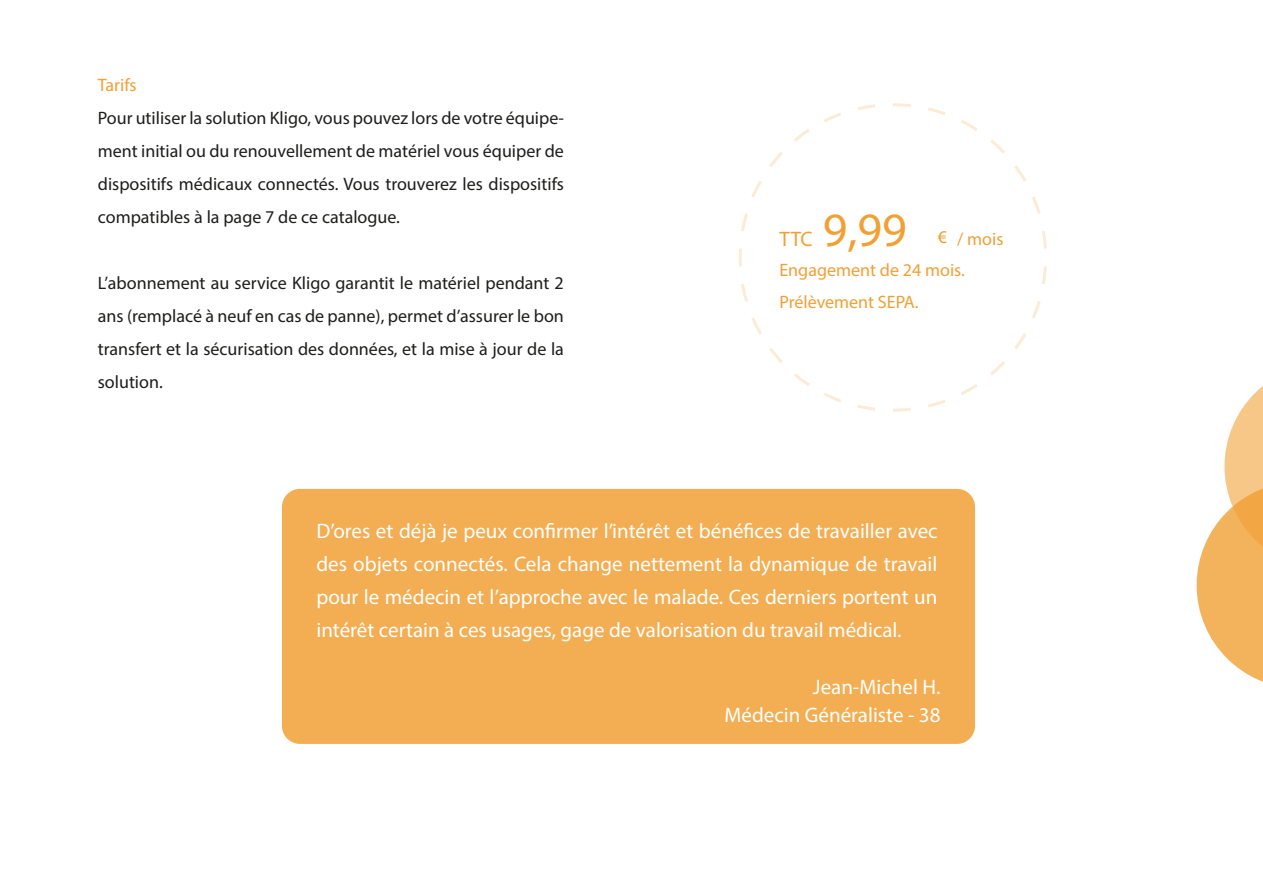
<style>
.page{position:relative;width:1263px;height:893px;background:#fff}
.page>*{position:absolute;margin:0;border:0;box-sizing:border-box;transform-origin:0 0}
.t1{font:48px "Myriad Pro";color:#f1a034}
.t2{font:21px/33px "Myriad Pro";color:#fff;text-align:justify}
.t3{font:21px "Myriad Pro";color:#f1a034}
.t4{font:18px/33px "Myriad Pro";color:#1d1d1b;text-align:justify}
.t5{font:18px/31.3px "Myriad Pro";color:#f1a034}
</style>
<div class="page">
<div style="left:282px;top:489px;width:693px;height:255px;background:#f3ae53;border-radius:18px"></div>
<svg style="left:1197px;top:386px;width:66px;height:296px"></svg>
<p class="t5" style="left:98px;top:69px;width:40px">Tarifs</p>
<p class="t4" style="left:98px;top:101px;width:468px">Pour utiliser la solution Kligo, vous pouvez lors de votre équipe&shy;ment initial ou du renouvellement de matériel vous équiper de dispositifs médicaux connectés. Vous trouverez les dispositifs compatibles à la page 7 de ce catalogue.</p>
<p class="t4" style="left:98px;top:266px;width:468px">L’abonnement au service Kligo garantit le matériel pendant 2 ans (remplacé à neuf en cas de panne), permet d’assurer le bon transfert et la sécurisation des données, et la mise à jour de la solution.</p>
<h1 class="t1" style="left:823px;top:200px;width:85px">9,99</h1>
<p class="t5" style="left:779px;top:223px;width:225px;text-indent:158px">€ / mois<br>Engagement de 24 mois.</p>
<p class="t3" style="left:779px;top:226px;width:35px">TTC</p>
<p class="t5" style="left:779px;top:286px;width:141px">Prélèvement SEPA.</p>
<p class="t2" style="left:316px;top:514px;width:623px">D’ores et déjà je peux confirmer l’intérêt et bénéfices de travailler avec des objets connectés. Cela change nettement la dynamique de travail pour le médecin et l’approche avec le malade. Ces derniers portent un intérêt certain à ces usages, gage de valorisation du travail médical.</p>
<p class="t2" style="left:724px;top:673px;width:218px;line-height:27.9px;text-align:right">Jean-Michel H.<br>Médecin Généraliste - 38</p>
</div>
